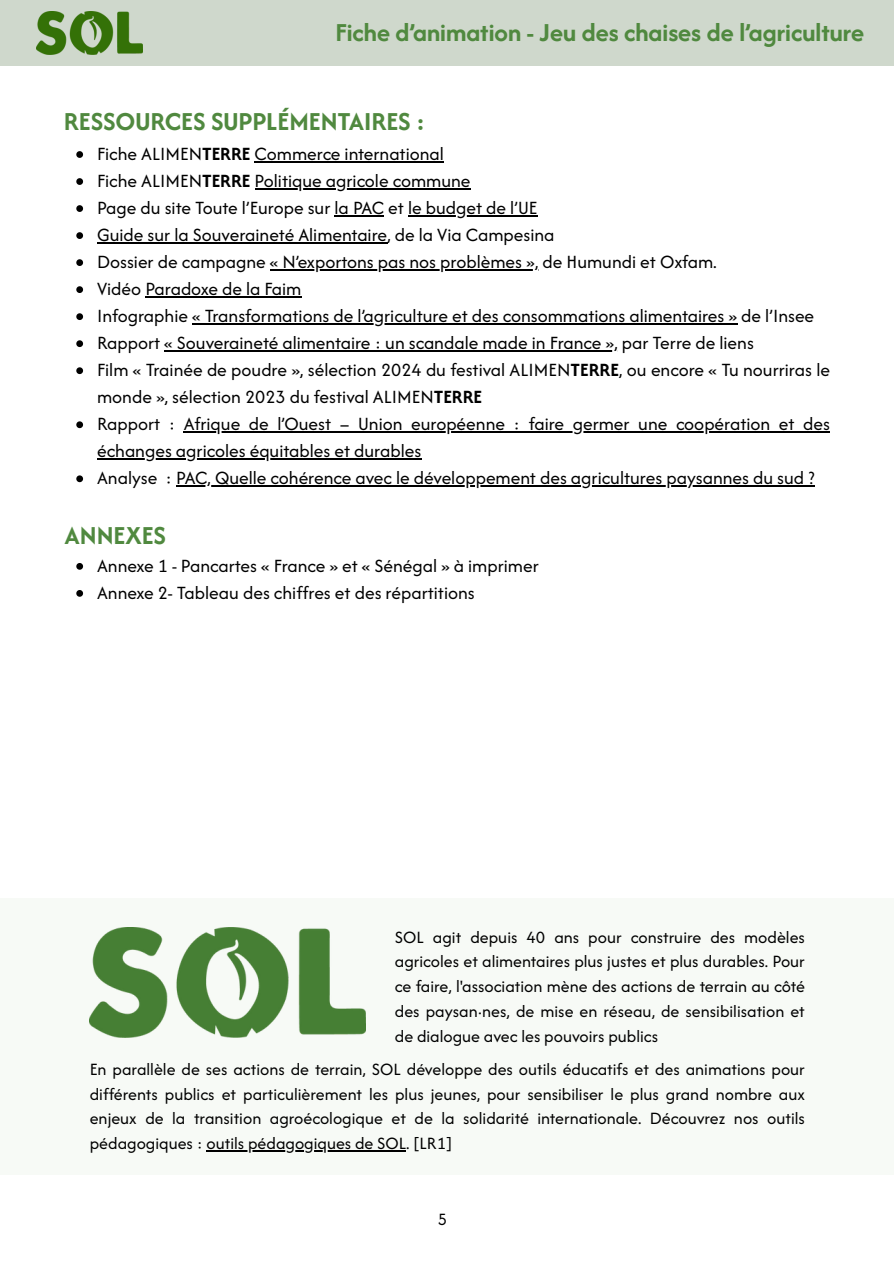
<style>
.page{position:relative;width:894px;height:1264px;background:#fff}
.page>*{position:absolute;margin:0;border:0;box-sizing:border-box;transform-origin:0 0}
.t1{font:700 27px "Afacad Flux";color:#50893f}
.t2{font:19.5px/27px "Afacad Flux";color:#000}
.t3{font:18px/24.8px "Afacad Flux";color:#000;text-align:justify}
.s1{font-weight:700}
</style>
<div class="page">
<div style="left:0;top:0;width:893px;height:66px;background:#cfd8cc"></div>
<img style="left:36px;top:12px;width:106px;height:43px">
<div style="left:0;top:898px;width:893px;height:276px;background:#f7faf6"></div>
<img style="left:90px;top:927px;width:275px;height:110px">
<svg style="left:76px;top:151px;width:7px;height:7px"></svg>
<hr style="left:254px;top:161px;width:190px;height:1px;background:#000">
<svg style="left:76px;top:178px;width:7px;height:7px"></svg>
<hr style="left:254px;top:188px;width:216px;height:1px;background:#000">
<svg style="left:76px;top:205px;width:7px;height:7px"></svg>
<hr style="left:334px;top:215px;width:50px;height:1px;background:#000">
<hr style="left:408px;top:215px;width:129px;height:1px;background:#000">
<svg style="left:76px;top:232px;width:7px;height:7px"></svg>
<hr style="left:97px;top:242px;width:290px;height:1px;background:#000">
<svg style="left:76px;top:259px;width:7px;height:7px"></svg>
<hr style="left:270px;top:269px;width:268px;height:1px;background:#000">
<svg style="left:76px;top:286px;width:7px;height:7px"></svg>
<hr style="left:145px;top:296px;width:156px;height:1px;background:#000">
<svg style="left:76px;top:313px;width:7px;height:7px"></svg>
<hr style="left:192px;top:323px;width:545px;height:1px;background:#000">
<svg style="left:76px;top:340px;width:7px;height:7px"></svg>
<hr style="left:164px;top:350px;width:453px;height:1px;background:#000">
<svg style="left:76px;top:367px;width:7px;height:7px"></svg>
<svg style="left:76px;top:421px;width:7px;height:7px"></svg>
<hr style="left:184px;top:431px;width:645px;height:1px;background:#000">
<hr style="left:97px;top:458px;width:324px;height:1px;background:#000">
<svg style="left:76px;top:475px;width:7px;height:7px"></svg>
<hr style="left:176px;top:485px;width:638px;height:1px;background:#000">
<hr style="left:206px;top:1150px;width:200px;height:1px;background:#000">
<svg style="left:76px;top:563px;width:7px;height:6px"></svg>
<svg style="left:76px;top:590px;width:7px;height:6px"></svg>
<p class="t1" style="left:335px;top:14px;width:530px">Fiche d’animation - Jeu des chaises de l’agriculture</p>
<p class="t1" style="left:64px;top:103px;width:363px">RESSOURCES SUPPLÉMENTAIRES :</p>
<p class="t2" style="left:97px;top:140px;width:348px">Fiche ALIMEN<span class="s1">TERRE</span> Commerce international</p>
<p class="t2" style="left:97px;top:167px;width:375px">Fiche ALIMEN<span class="s1">TERRE</span> Politique agricole commune</p>
<p class="t2" style="left:97px;top:194px;width:442px">Page du site Toute l’Europe sur la PAC et le budget de l’UE</p>
<p class="t2" style="left:97px;top:221px;width:621px">Guide sur la Souveraineté Alimentaire, de la Via Campesina<br>Dossier de campagne « N’exportons pas nos problèmes », de Humundi et Oxfam.</p>
<p class="t2" style="left:97px;top:275px;width:206px">Vidéo Paradoxe de la Faim</p>
<p class="t2" style="left:97px;top:302px;width:718px">Infographie « Transformations de l’agriculture et des consommations alimentaires » de l’Insee</p>
<p class="t2" style="left:97px;top:329px;width:658px">Rapport « Souveraineté alimentaire : un scandale made in France », par Terre de liens</p>
<p class="t2" style="left:97px;top:356px;width:734px">Film « Trainée de poudre », sélection 2024 du festival ALIMEN<span class="s1">TERRE</span>, ou encore « Tu nourriras le</p>
<p class="t2" style="left:97px;top:383px;width:734px">monde », sélection 2023 du festival ALIMEN<span class="s1">TERRE<br></span>Rapport : Afrique de l’Ouest – Union européenne : faire germer une coopération et des échanges agricoles équitables et durables<br>Analyse : PAC, Quelle cohérence avec le développement des agricultures paysannes du sud ?</p>
<p class="t1" style="left:64px;top:517px;width:103px">ANNEXES</p>
<p class="t2" style="left:97px;top:552px;width:443px">Annexe 1 - Pancartes « France » et « Sénégal » à imprimer</p>
<p class="t2" style="left:97px;top:579px;width:379px">Annexe 2- Tableau des chiffres et des répartitions</p>
<p class="t3" style="left:395px;top:924px;width:411px">SOL agit depuis 40 ans pour construire des modèles agricoles et alimentaires plus justes et plus durables. Pour ce faire, l'association mène des actions de terrain au côté des paysan·nes, de mise en réseau, de sensibilisation et</p>
<p class="t3" style="left:395px;top:1023px;width:265px">de dialogue avec les pouvoirs publics</p>
<p class="t3" style="left:90px;top:1056px;width:716px">En parallèle de ses actions de terrain, SOL développe des outils éducatifs et des animations pour différents publics et particulièrement les plus jeunes, pour sensibiliser le plus grand nombre aux enjeux de la transition agroécologique et de la solidarité internationale. Découvrez nos outils pédagogiques : outils pédagogiques de SOL. [LR1]</p>
<p class="t3" style="left:438px;top:1206px;width:11px">5</p>
</div>
